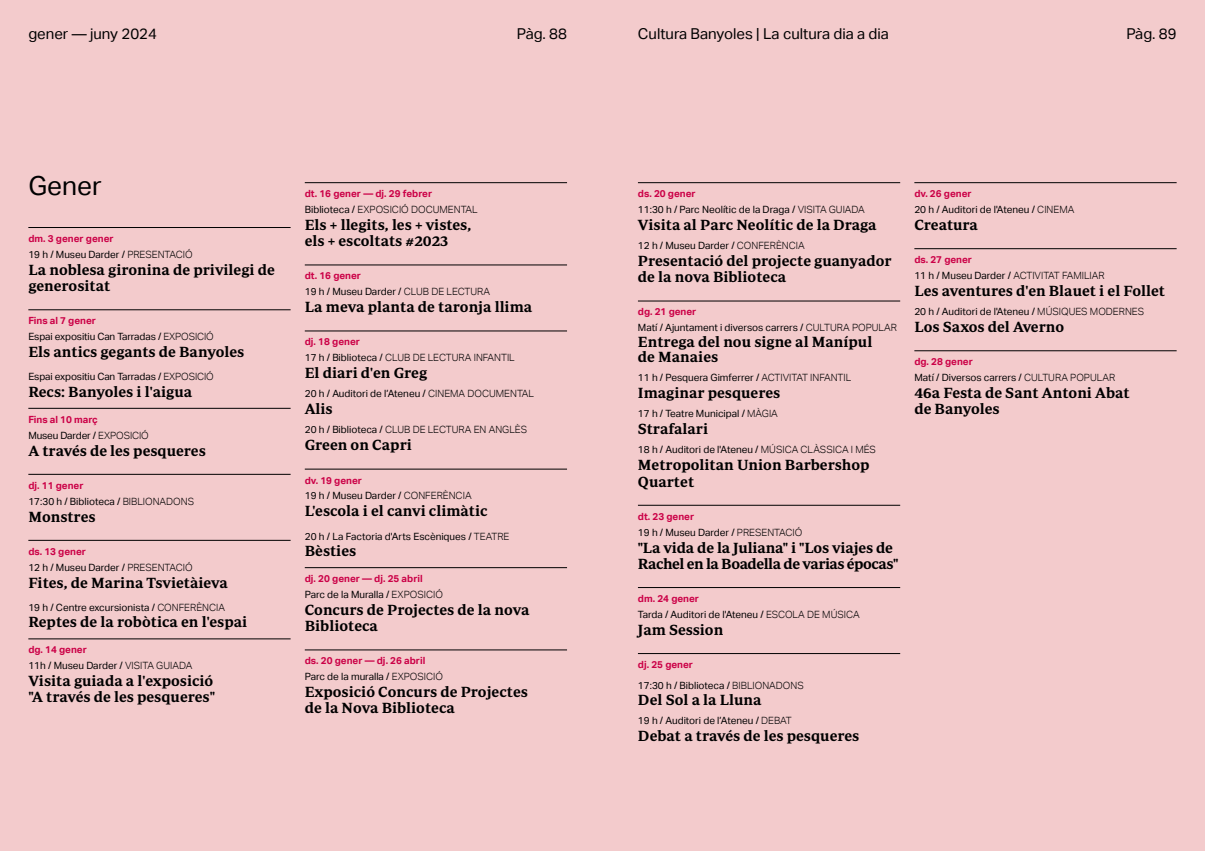
<style>
.page{position:relative;width:1205px;height:851px;background:#fff}
.page>*{position:absolute;margin:0;border:0;box-sizing:border-box;transform-origin:0 0}
.t1{font:26.25px "Aktiv Grotesk";color:#000}
.t2{font:600 15px/16.2px "Periodico Text";color:#000}
.t3{font:600 15px/16.2px "Periodico Text";letter-spacing:-.03em;color:#000}
.t4{font:15px "Aktiv Grotesk";color:#000}
.t5{font:10px "Aktiv Grotesk";color:#000}
.t6{font:300 10px "Aktiv Grotesk";color:#000}
.t7{font:700 9.88px "Aktiv Grotesk";color:#cb0147}
.s1{font-weight:300}
.s2{font-weight:400}
</style>
<div class="page">
<div style="left:0;top:0;width:1205px;height:850px;background:#f3cbcc"></div>
<hr style="left:28px;top:227px;width:263px;height:1px;background:#000">
<hr style="left:28px;top:309px;width:263px;height:1px;background:#000">
<hr style="left:28px;top:408px;width:263px;height:1px;background:#000">
<hr style="left:28px;top:474px;width:263px;height:1px;background:#000">
<hr style="left:28px;top:540px;width:263px;height:1px;background:#000">
<hr style="left:28px;top:638px;width:263px;height:1px;background:#000">
<hr style="left:638px;top:182px;width:262px;height:1px;background:#000">
<hr style="left:638px;top:301px;width:262px;height:1px;background:#000">
<hr style="left:638px;top:505px;width:262px;height:1px;background:#000">
<hr style="left:638px;top:587px;width:262px;height:1px;background:#000">
<hr style="left:638px;top:653px;width:262px;height:1px;background:#000">
<hr style="left:914px;top:182px;width:262px;height:1px;background:#000">
<hr style="left:914px;top:248px;width:262px;height:1px;background:#000">
<hr style="left:914px;top:350px;width:262px;height:1px;background:#000">
<hr style="left:305px;top:182px;width:262px;height:1px;background:#000">
<hr style="left:305px;top:265px;width:262px;height:1px;background:#000">
<hr style="left:305px;top:330px;width:262px;height:1px;background:#000">
<hr style="left:305px;top:469px;width:262px;height:1px;background:#000">
<hr style="left:305px;top:567px;width:262px;height:1px;background:#000">
<hr style="left:305px;top:649px;width:262px;height:1px;background:#000">
<h2 class="t4" style="left:28px;top:25px;width:42px">gener</h2>
<h2 class="t4" style="left:90px;top:25px;width:68px">juny 2024</h2>
<h2 class="t4" style="left:517px;top:25px;width:52px">Pàg. 88</h2>
<h2 class="t4" style="left:638px;top:25px;width:252px">Cultura Banyoles | La cultura dia a dia</h2>
<h2 class="t4" style="left:1126px;top:25px;width:52px">Pàg. 89</h2>
<h1 class="t1" style="left:28px;top:170px;width:75px">Gener</h1>
<p class="t7" style="left:28px;top:233px;width:87px">dm. 3 gener gener</p>
<p class="t5" style="left:28px;top:248px;width:166px">19 h / Museu Darder / <span class="s1">PRESENTACIÓ</span></p>
<h2 class="t2" style="left:28px;top:261px;width:248px">La noblesa gironina de privilegi de generositat</h2>
<p class="t7" style="left:28px;top:315px;width:69px">Fins al 7 gener</p>
<p class="t5" style="left:28px;top:331px;width:187px">Espai expositiu Can Tarradas / <span class="s1">EXPOSICIÓ</span></p>
<h2 class="t2" style="left:28px;top:343px;width:217px">Els antics gegants de Banyoles</h2>
<p class="t5" style="left:28px;top:371px;width:187px">Espai expositiu Can Tarradas / <span class="s1">EXPOSICIÓ</span></p>
<h2 class="t2" style="left:28px;top:383px;width:165px">Recs: Banyoles i l'aigua</h2>
<p class="t7" style="left:28px;top:413px;width:71px">Fins al 10 març</p>
<p class="t5" style="left:28px;top:429px;width:122px">Museu Darder / <span class="s1">EXPOSICIÓ</span></p>
<h2 class="t2" style="left:28px;top:442px;width:179px">A través de les pesqueres</h2>
<p class="t7" style="left:28px;top:479px;width:57px">dj. 11 gener</p>
<p class="t5" style="left:28px;top:495px;width:167px">17:30 h / Biblioteca / <span class="s1">BIBLIONADONS</span></p>
<h2 class="t2" style="left:28px;top:508px;width:69px">Monstres</h2>
<p class="t7" style="left:28px;top:545px;width:59px">ds. 13 gener</p>
<p class="t5" style="left:28px;top:561px;width:166px">12 h / Museu Darder / <span class="s1">PRESENTACIÓ</span></p>
<h2 class="t2" style="left:28px;top:574px;width:201px">Fites, de Marina Tsvietàieva</h2>
<p class="t5" style="left:28px;top:601px;width:198px">19 h / Centre excursionista / <span class="s1">CONFERÈNCIA</span></p>
<h2 class="t2" style="left:28px;top:613px;width:220px">Reptes de la robòtica en l'espai</h2>
<p class="t7" style="left:28px;top:644px;width:60px">dg. 14 gener</p>
<p class="t5" style="left:28px;top:659px;width:165px">11h / Museu Darder / <span class="s1">VISITA GUIADA</span></p>
<h2 class="t2" style="left:28px;top:672px;width:188px">Visita guiada a l'exposició "A través de les pesqueres"</h2>
<p class="t7" style="left:305px;top:188px;width:129px">dt. 16 gener — dj. 29 febrer</p>
<p class="t6" style="left:305px;top:204px;width:174px"><span class="s2">Biblioteca /</span> EXPOSICIÓ DOCUMENTAL</p>
<h2 class="t2" style="left:305px;top:216px;width:168px">Els + llegits, les + vistes, els + escoltats #2023</h2>
<p class="t7" style="left:305px;top:270px;width:58px">dt. 16 gener</p>
<p class="t5" style="left:305px;top:286px;width:187px">19 h / Museu Darder / <span class="s1">CLUB DE LECTURA</span></p>
<h2 class="t2" style="left:305px;top:298px;width:229px">La meva planta de taronja llima</h2>
<p class="t7" style="left:305px;top:336px;width:57px">dj. 18 gener</p>
<p class="t6" style="left:305px;top:352px;width:211px"><span class="s2">17 h / Biblioteca /</span> CLUB DE LECTURA INFANTIL</p>
<h2 class="t2" style="left:305px;top:364px;width:124px">El diari d'en Greg</h2>
<p class="t5" style="left:305px;top:388px;width:231px">20 h / Auditori de l’Ateneu / <span class="s1">CINEMA DOCUMENTAL</span></p>
<h2 class="t2" style="left:305px;top:400px;width:29px">Alis</h2>
<p class="t6" style="left:305px;top:424px;width:224px"><span class="s2">20 h / Biblioteca /</span> CLUB DE LECTURA EN ANGLÈS</p>
<h2 class="t2" style="left:305px;top:436px;width:109px">Green on Capri</h2>
<p class="t7" style="left:305px;top:474px;width:59px">dv. 19 gener</p>
<p class="t5" style="left:305px;top:490px;width:168px">19 h / Museu Darder / <span class="s1">CONFERÈNCIA</span></p>
<h2 class="t2" style="left:305px;top:502px;width:184px">L'escola i el canvi climàtic</h2>
<p class="t5" style="left:305px;top:530px;width:206px">20 h / La Factoria d'Arts Escèniques / <span class="s1">TEATRE</span></p>
<h2 class="t2" style="left:305px;top:542px;width:53px">Bèsties</h2>
<p class="t7" style="left:305px;top:572px;width:119px">dj. 20 gener — dj. 25 abril</p>
<p class="t5" style="left:305px;top:588px;width:140px">Parc de la Muralla / <span class="s1">EXPOSICIÓ</span></p>
<h2 class="t2" style="left:305px;top:601px;width:226px">Concurs de Projectes de la nova<br>Biblioteca</h2>
<p class="t7" style="left:305px;top:655px;width:122px">ds. 20 gener — dj. 26 abril</p>
<p class="t5" style="left:305px;top:670px;width:140px">Parc de la muralla / <span class="s1">EXPOSICIÓ</span></p>
<h2 class="t2" style="left:305px;top:682px;width:225px">Exposició Concurs de Projectes de la Nova Biblioteca</h2>
<p class="t7" style="left:638px;top:188px;width:59px">ds. 20 gener</p>
<p class="t5" style="left:638px;top:204px;width:228px">11:30 h / Parc Neolític de la Draga / <span class="s1">VISITA GUIADA</span></p>
<h2 class="t2" style="left:638px;top:216px;width:240px">Visita al Parc Neolític de la Draga</h2>
<p class="t5" style="left:638px;top:240px;width:168px">12 h / Museu Darder / <span class="s1">CONFERÈNCIA</span></p>
<h2 class="t2" style="left:638px;top:252px;width:255px">Presentació del projecte guanyador de la nova Biblioteca</h2>
<p class="t7" style="left:638px;top:306px;width:60px">dg. 21 gener</p>
<p class="t5" style="left:638px;top:322px;width:261px">Matí / Ajuntament i diversos carrers / <span class="s1">CULTURA POPULAR</span></p>
<h2 class="t2" style="left:638px;top:334px;width:236px;line-height:15px">Entrega del nou signe al Manípul de Manaies</h2>
<p class="t5" style="left:638px;top:372px;width:215px">11 h / Pesquera Gimferrer / <span class="s1">ACTIVITAT INFANTIL</span></p>
<h2 class="t2" style="left:638px;top:384px;width:144px">Imaginar pesqueres</h2>
<p class="t5" style="left:638px;top:408px;width:141px">17 h / Teatre Municipal / <span class="s1">MÀGIA</span></p>
<h2 class="t2" style="left:638px;top:420px;width:72px">Strafalari</h2>
<p class="t5" style="left:638px;top:444px;width:239px">18 h / Auditori de l'Ateneu / <span class="s1">MÚSICA CLÀSSICA I MÉS</span></p>
<h2 class="t2" style="left:638px;top:456px;width:233px">Metropolitan Union Barbershop<br>Quartet</h2>
<p class="t7" style="left:638px;top:510px;width:58px">dt. 23 gener</p>
<p class="t5" style="left:638px;top:526px;width:166px">19 h / Museu Darder / <span class="s1">PRESENTACIÓ</span></p>
<h2 class="t3" style="left:638px;top:539px;width:262px">"La vida de la Juliana" i "Los viajes de<br>Rachel en la Boadella de varias épocas"</h2>
<p class="t7" style="left:638px;top:592px;width:63px">dm. 24 gener</p>
<p class="t5" style="left:638px;top:608px;width:223px">Tarda / Auditori de l'Ateneu / <span class="s1">ESCOLA DE MÚSICA</span></p>
<h2 class="t2" style="left:638px;top:621px;width:87px">Jam Session</h2>
<p class="t7" style="left:638px;top:658px;width:57px">dj. 25 gener</p>
<p class="t5" style="left:638px;top:679px;width:167px">17:30 h / Biblioteca / <span class="s1">BIBLIONADONS</span></p>
<h2 class="t2" style="left:638px;top:691px;width:125px">Del Sol a la Lluna</h2>
<p class="t5" style="left:638px;top:714px;width:155px">19 h / Auditori de l’Ateneu / <span class="s1">DEBAT</span></p>
<h2 class="t2" style="left:638px;top:727px;width:223px">Debat a través de les pesqueres</h2>
<p class="t7" style="left:914px;top:188px;width:59px">dv. 26 gener</p>
<p class="t5" style="left:914px;top:204px;width:161px">20 h / Auditori de l'Ateneu / <span class="s1">CINEMA</span></p>
<h2 class="t2" style="left:914px;top:216px;width:65px">Creatura</h2>
<p class="t7" style="left:914px;top:254px;width:59px">ds. 27 gener</p>
<p class="t6" style="left:914px;top:270px;width:192px"><span class="s2">11 h / Museu Darder /</span> ACTIVITAT FAMILIAR</p>
<h2 class="t2" style="left:914px;top:282px;width:252px">Les aventures d'en Blauet i el Follet</h2>
<p class="t5" style="left:914px;top:306px;width:231px">20 h / Auditori de l'Ateneu / <span class="s1">MÚSIQUES MODERNES</span></p>
<h2 class="t2" style="left:914px;top:318px;width:151px">Los Saxos del Averno</h2>
<p class="t7" style="left:914px;top:356px;width:60px">dg. 28 gener</p>
<p class="t5" style="left:914px;top:372px;width:202px">Matí / Diversos carrers / <span class="s1">CULTURA POPULAR</span></p>
<h2 class="t2" style="left:914px;top:384px;width:217px">46a Festa de Sant Antoni Abat de Banyoles</h2>
</div>
